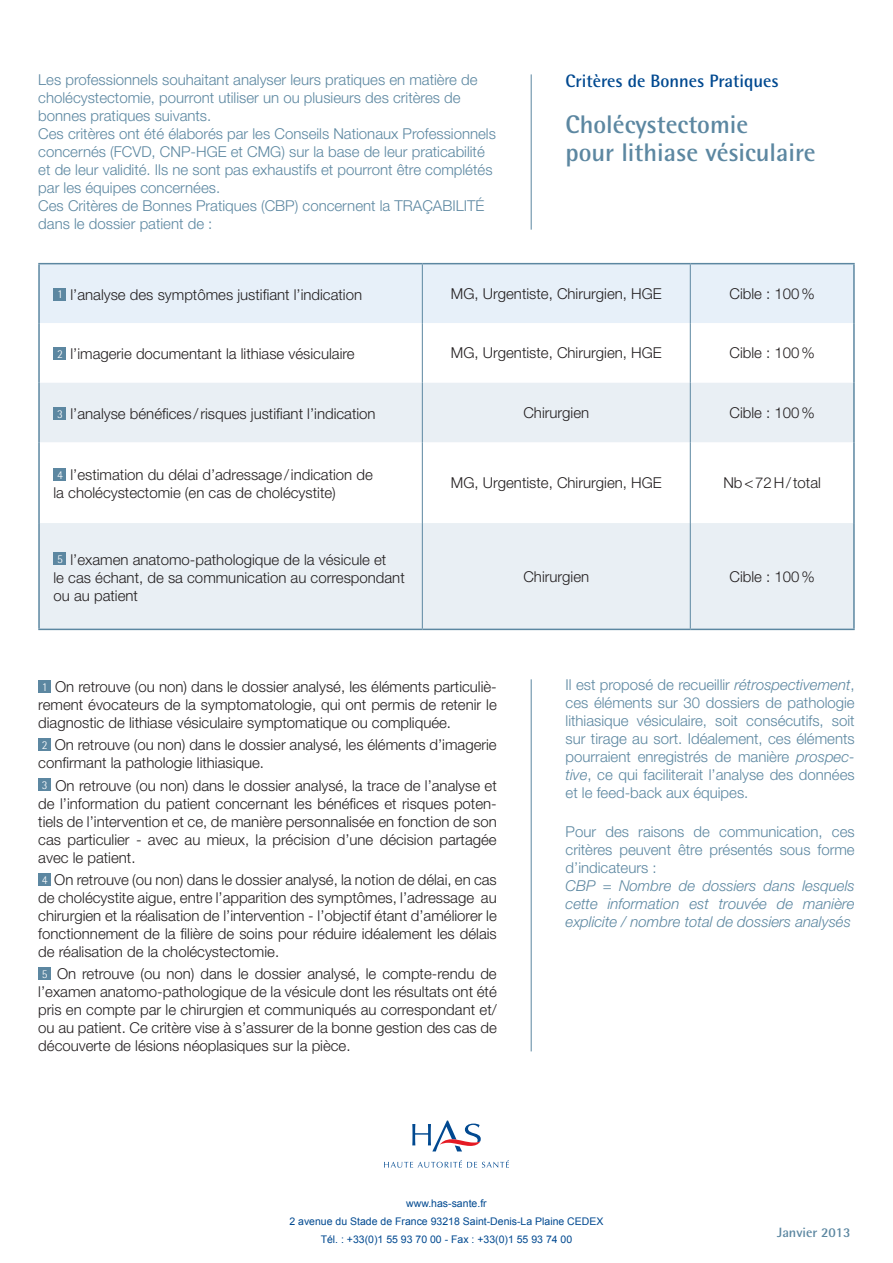
<style>
.page{position:relative;width:893px;height:1263px;background:#fff}
.page>*{position:absolute;margin:0;border:0;box-sizing:border-box;transform-origin:0 0}
.t1{font:700 25.5px/28.5px "Rotis Semi Sans Std";color:#5c87a1}
.t2{font:700 18px "Rotis Semi Sans Std";color:#014990}
.t3{font:300 15px/18px "Helvetica Neue LT Std";color:#231f20;text-align:justify}
.t4{font:300 15px/18px "Helvetica Neue LT Std";color:#5c87a1;text-align:justify}
.t5{font:italic 300 15px/18px "Helvetica Neue LT Std";color:#5c87a1;text-align:justify}
.t6{font:700 13.5px "Rotis Semi Sans Std";color:#5c87a1}
.t7{font:10.5px/18px "Arial";color:#014990;text-align:center}
.s1{font-family:"Rotis Semi Sans Std";font-size:12px;color:#fff}
.s2{font-style:italic}
</style>
<div class="page">
<div style="left:40px;top:264px;width:813px;height:59px;background:#e7f0f9"></div>
<svg style="left:40px;top:383px;width:813px;height:246px;fill:#e9eff4"></svg>
<hr style="left:38px;top:263px;width:384px;height:1px;background:#5c87a1">
<hr style="left:38px;top:264px;width:2px;height:59px;background:#5c87a1">
<hr style="left:422px;top:263px;width:268px;height:1px;background:#5c87a1">
<hr style="left:690px;top:263px;width:165px;height:1px;background:#5c87a1">
<hr style="left:853px;top:264px;width:2px;height:59px;background:#5c87a1">
<hr style="left:38px;top:323px;width:2px;height:60px;background:#5c87a1">
<hr style="left:853px;top:323px;width:2px;height:60px;background:#5c87a1">
<hr style="left:38px;top:383px;width:2px;height:59px;background:#5c87a1">
<hr style="left:853px;top:383px;width:2px;height:59px;background:#5c87a1">
<hr style="left:38px;top:442px;width:2px;height:81px;background:#5c87a1">
<hr style="left:853px;top:442px;width:2px;height:81px;background:#5c87a1">
<hr style="left:38px;top:523px;width:2px;height:106px;background:#5c87a1">
<hr style="left:853px;top:523px;width:2px;height:106px;background:#5c87a1">
<hr style="left:38px;top:629px;width:384px;height:1px;background:#5c87a1">
<hr style="left:422px;top:629px;width:268px;height:1px;background:#5c87a1">
<hr style="left:690px;top:629px;width:165px;height:1px;background:#5c87a1">
<hr style="left:422px;top:264px;width:1px;height:59px;background:#5c87a1">
<hr style="left:690px;top:264px;width:1px;height:59px;background:#5c87a1">
<hr style="left:422px;top:323px;width:1px;height:60px;background:#5c87a1">
<hr style="left:690px;top:323px;width:1px;height:60px;background:#5c87a1">
<hr style="left:422px;top:383px;width:1px;height:59px;background:#5c87a1">
<hr style="left:690px;top:383px;width:1px;height:59px;background:#5c87a1">
<hr style="left:422px;top:442px;width:1px;height:81px;background:#5c87a1">
<hr style="left:690px;top:442px;width:1px;height:81px;background:#5c87a1">
<hr style="left:422px;top:523px;width:1px;height:106px;background:#5c87a1">
<hr style="left:690px;top:523px;width:1px;height:106px;background:#5c87a1">
<div style="left:54px;top:288px;width:12px;height:13px;background:#5c87a1"></div>
<div style="left:54px;top:347px;width:12px;height:13px;background:#5c87a1"></div>
<div style="left:54px;top:407px;width:12px;height:13px;background:#5c87a1"></div>
<div style="left:54px;top:468px;width:12px;height:13px;background:#5c87a1"></div>
<div style="left:54px;top:553px;width:12px;height:12px;background:#5c87a1"></div>
<div style="left:38px;top:680px;width:13px;height:13px;background:#5c87a1"></div>
<div style="left:38px;top:738px;width:13px;height:13px;background:#5c87a1"></div>
<div style="left:38px;top:779px;width:13px;height:12px;background:#5c87a1"></div>
<div style="left:38px;top:873px;width:13px;height:13px;background:#5c87a1"></div>
<div style="left:38px;top:967px;width:13px;height:13px;background:#5c87a1"></div>
<hr style="left:531px;top:679px;width:1px;height:372px;background:#5c87a1">
<hr style="left:531px;top:74px;width:1px;height:156px;background:#5c87a1">
<svg style="left:384px;top:1160px;width:125px;height:8px"></svg>
<svg style="left:412px;top:1120px;width:69px;height:31px"></svg>
<p class="t4" style="left:38px;top:70px;width:459px;text-align:left">Les professionnels souhaitant analyser leurs pratiques en matière de cholécystectomie, pourront utiliser un ou plusieurs des critères de bonnes pratiques suivants.<br>Ces critères ont été élaborés par les Conseils Nationaux Professionnels concernés (FCVD, CNP-HGE et CMG) sur la base de leur praticabilité et de leur validité. Ils ne sont pas exhaustifs et pourront être complétés par les équipes concernées.<br>Ces Critères de Bonnes Pratiques (CBP) concernent la TRAÇABILITÉ dans le dossier patient de :</p>
<p class="t2" style="left:566px;top:70px;width:215px">Critères de Bonnes Pratiques</p>
<h1 class="t1" style="left:566px;top:110px;width:251px">Cholécystectomie<br>pour lithiase vésiculaire</h1>
<p class="t3" style="left:57px;top:285px;width:307px"><span class="s1">1</span> l’analyse des symptômes justifiant l’indication</p>
<p class="t3" style="left:451px;top:284px;width:212px">MG, Urgentiste, Chirurgien, HGE</p>
<p class="t3" style="left:729px;top:284px;width:87px">Cible : 100%</p>
<p class="t3" style="left:57px;top:345px;width:299px"><span class="s1">2</span> l’imagerie documentant la lithiase vésiculaire</p>
<p class="t3" style="left:451px;top:344px;width:212px">MG, Urgentiste, Chirurgien, HGE</p>
<p class="t3" style="left:729px;top:344px;width:87px">Cible : 100%</p>
<p class="t3" style="left:57px;top:404px;width:320px"><span class="s1">3</span> l’analyse bénéfices /risques justifiant l’indication</p>
<p class="t3" style="left:523px;top:403px;width:67px">Chirurgien</p>
<p class="t3" style="left:729px;top:403px;width:87px">Cible : 100%</p>
<p class="t3" style="left:54px;top:465px;width:321px"><span class="s1">4</span> l’estimation du délai d’adressage/indication de la cholécystectomie (en cas de cholécystite)</p>
<p class="t3" style="left:451px;top:473px;width:212px">MG, Urgentiste, Chirurgien, HGE</p>
<p class="t3" style="left:723px;top:473px;width:99px">Nb&lt;72H/total</p>
<p class="t3" style="left:54px;top:550px;width:353px;text-align:left"><span class="s1">5</span> l’examen anatomo-pathologique de la vésicule et<br>le cas échant, de sa communication au correspondant ou au patient</p>
<p class="t3" style="left:523px;top:567px;width:67px">Chirurgien</p>
<p class="t3" style="left:729px;top:567px;width:87px">Cible : 100%</p>
<p class="t3" style="left:38px;top:677px;width:460px"><span class="s1">1</span> On retrouve (ou non) dans le dossier analysé, les éléments particuliè&shy;rement évocateurs de la symptomatologie, qui ont permis de retenir le diagnostic de lithiase vésiculaire symptomatique ou compliquée.</p>
<p class="t3" style="left:38px;top:736px;width:460px"><span class="s1">2</span> On retrouve (ou non) dans le dossier analysé, les éléments d’imagerie confirmant la pathologie lithiasique.</p>
<p class="t3" style="left:38px;top:776px;width:460px"><span class="s1">3</span> On retrouve (ou non) dans le dossier analysé, la trace de l’analyse et de l’information du patient concernant les bénéfices et risques poten&shy;tiels de l’intervention et ce, de manière personnalisée en fonction de son cas particulier - avec au mieux, la précision d’une décision partagée avec le patient.</p>
<p class="t3" style="left:38px;top:870px;width:460px"><span class="s1">4</span> On retrouve (ou non) dans le dossier analysé, la notion de délai, en cas de cholécystite aigue, entre l’apparition des symptômes, l’adressage au chirurgien et la réalisation de l’intervention - l’objectif étant d’améliorer le fonctionnement de la filière de soins pour réduire idéalement les délais de réalisation de la cholécystectomie.</p>
<p class="t3" style="left:38px;top:964px;width:460px"><span class="s1">5</span> On retrouve (ou non) dans le dossier analysé, le compte-rendu de l’examen anatomo-pathologique de la vésicule dont les résultats ont été pris en compte par le chirurgien et communiqués au correspondant et/ ou au patient. Ce critère vise à s’assurer de la bonne gestion des cas de découverte de lésions néoplasiques sur la pièce.</p>
<p class="t4" style="left:566px;top:675px;width:291px">Il est proposé de recueillir <span class="s2">rétrospectivement</span>, ces éléments sur 30 dossiers de pathologie lithiasique vésiculaire, soit consécutifs, soit sur tirage au sort. Idéalement, ces éléments pourraient enregistrés de manière <span class="s2">prospec&shy;tive</span>, ce qui faciliterait l’analyse des données et le feed-back aux équipes.</p>
<p class="t4" style="left:566px;top:823px;width:291px">Pour des raisons de communication, ces critères peuvent être présentés sous forme d’indicateurs :</p>
<p class="t5" style="left:566px;top:877px;width:291px">CBP = Nombre de dossiers dans lesquels cette information est trouvée de manière explicite / nombre total de dossiers analysés</p>
<p class="t7" style="left:289px;top:1194px;width:315px">www.has-sante.fr<br>2 avenue du Stade de France 93218 Saint-Denis-La Plaine CEDEX<br>Tél. : +33(0)1 55 93 70 00 - Fax : +33(0)1 55 93 74 00</p>
<p class="t6" style="left:777px;top:1224px;width:75px">Janvier 2013</p>
</div>
